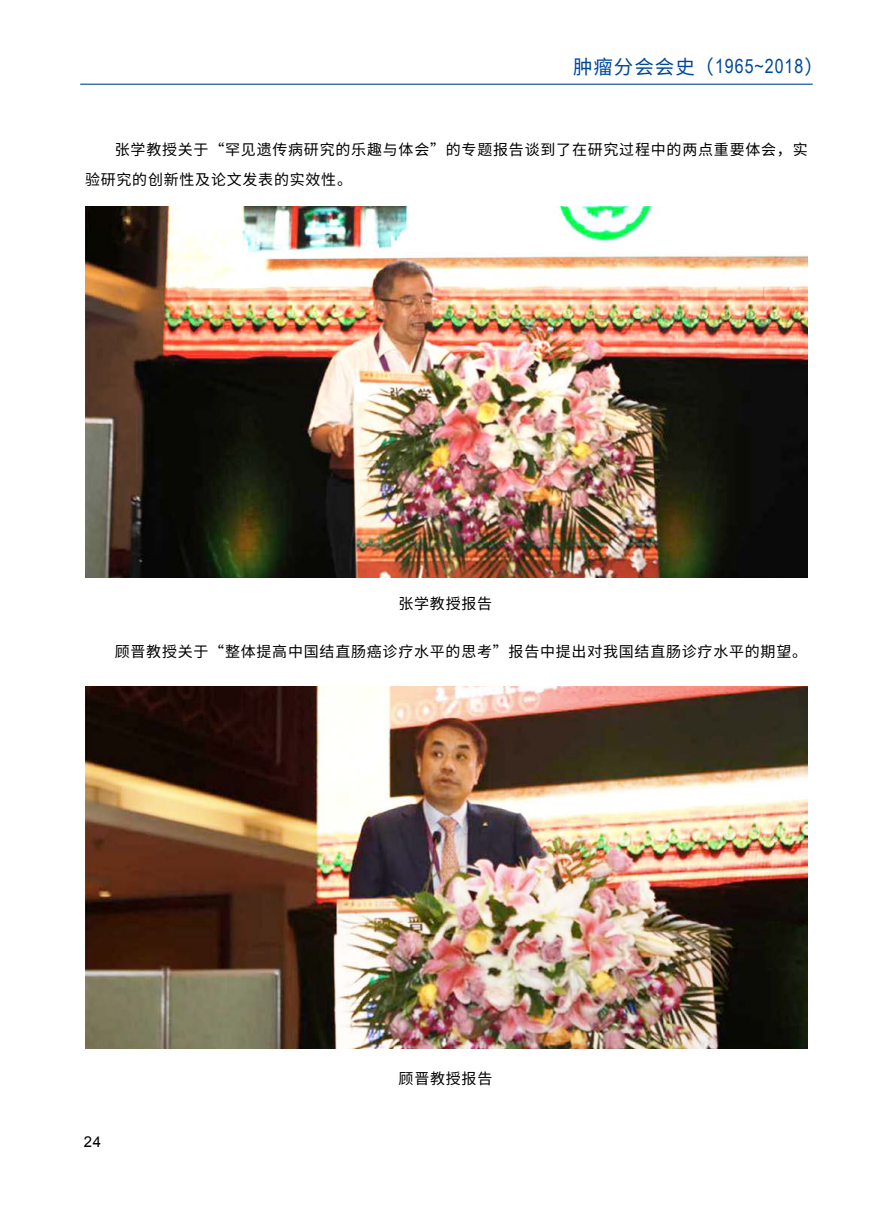
<style>
.page{position:relative;width:893px;height:1212px;background:#fff}
.page>*{position:absolute;margin:0;border:0;box-sizing:border-box;transform-origin:0 0}
.t1{font:19.5px "Arial Narrow";letter-spacing:.05em;color:#004897}
.t2{font:15px/30px "Source Han Sans CN";letter-spacing:.05em;color:#000}
.t3{font:15px "Arial";color:#000}
.s1{font-family:"Source Han Sans CN"}
</style>
<div class="page">
<hr style="left:80px;top:84px;width:733px;height:1px;background:#004897">
<img style="left:85px;top:206px;width:723px;height:371px">
<img style="left:85px;top:687px;width:723px;height:361px">
<h1 class="t1" style="left:573px;top:52px;width:252px"><span class="s1">肿瘤分会会史（</span>1965~2018<span class="s1">）</span></h1>
<p class="t2" style="left:85px;top:134px;width:724px;text-indent:30px">张学教授关于“罕见遗传病研究的乐趣与体会”的专题报告谈到了在研究过程中的两点重要体会，实验研究的创新性及论文发表的实效性。</p>
<p class="t2" style="left:398px;top:588px;width:95px">张学教授报告</p>
<p class="t2" style="left:115px;top:637px;width:694px">顾晋教授关于“整体提高中国结直肠癌诊疗水平的思考”报告中提出对我国结直肠诊疗水平的期望。</p>
<p class="t3" style="left:84px;top:1132px;width:19px">24</p>
<p class="t2" style="left:399px;top:1063px;width:95px">顾晋教授报告</p>
</div>
